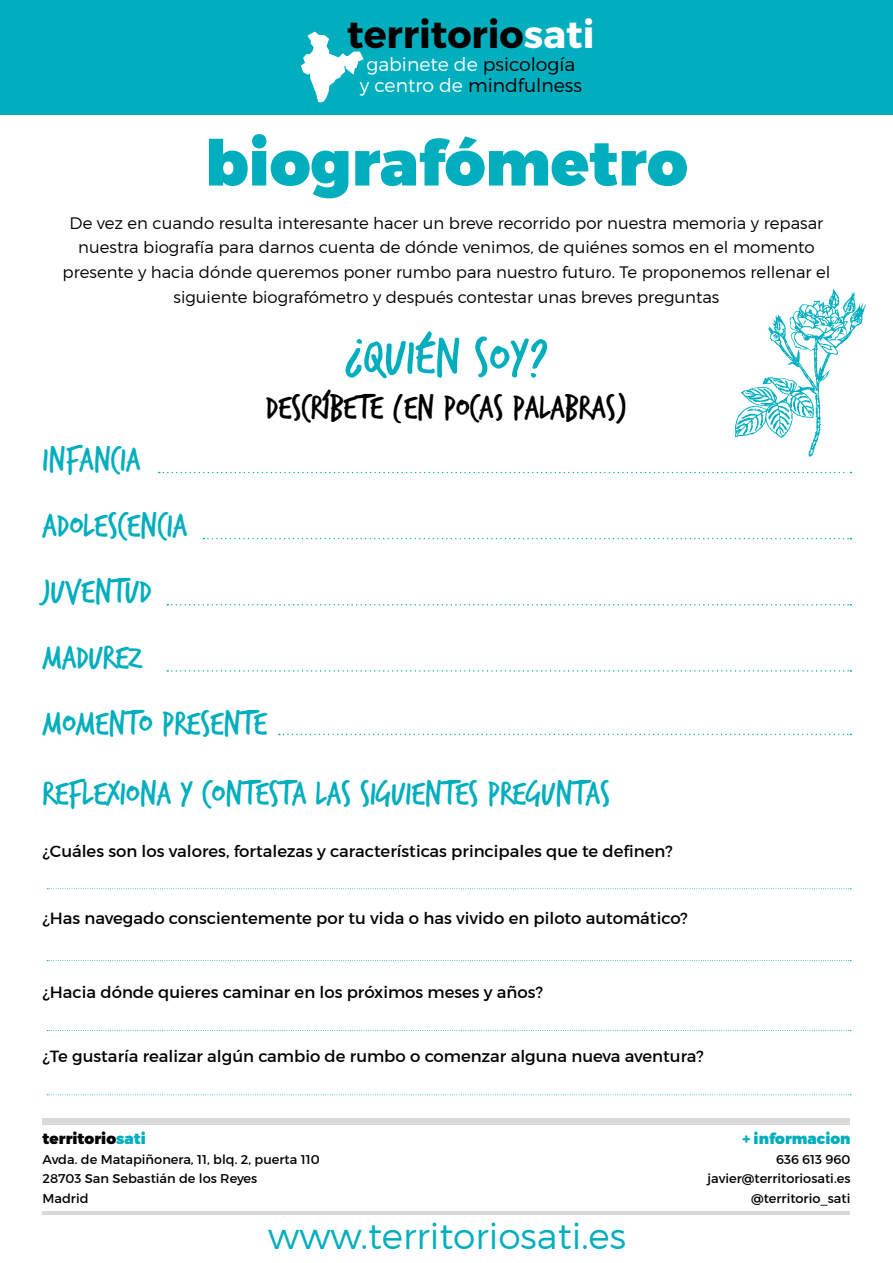
<style>
.page{position:relative;width:893px;height:1263px;background:#fff}
.page>*{position:absolute;margin:0;border:0;box-sizing:border-box;transform-origin:0 0}
.t1{font:900 63px "Montserrat";color:#00aebd}
.t2{font:54px "Trash Hand";color:#00aebd}
.t3{font:700 38.1px "Montserrat";color:#000}
.t4{font:36px/66.2px "Trash Hand";color:#00aebd}
.t5{font:36px "Trash Hand";color:#000}
.t6{font:300 36px "Montserrat";color:#00aebd}
.t7{font:300 18.75px/21.5px "Montserrat";color:#000;text-align:center}
.t8{font:300 16.5px/24.8px "Montserrat";color:#000;text-align:center}
.t9{font:16.5px "Montserrat";color:#000}
.t10{font:900 15.15px "Montserrat";color:#000}
.t11{font:900 15.15px "Montserrat";color:#00aebd}
.t12{font:12.9px/19.5px "Montserrat";color:#000}
.s1{color:#fff}
.s2{color:#00aebd}
</style>
<div class="page">
<div style="left:0;top:0;width:893px;height:115px;background:#00aebd"></div>
<svg style="left:301px;top:32px;width:63px;height:70px"></svg>
<div style="left:43px;top:1118px;width:807px;height:6px;background:#d9d9da"></div>
<hr style="left:43px;top:1211px;width:807px;height:3px;background:#d9d9da">
<svg style="left:735px;top:288px;width:131px;height:169px"></svg>
<svg style="left:159px;top:472px;width:692px;height:1px"></svg>
<svg style="left:203px;top:538px;width:648px;height:1px"></svg>
<svg style="left:167px;top:604px;width:684px;height:1px"></svg>
<svg style="left:167px;top:670px;width:684px;height:2px"></svg>
<svg style="left:47px;top:888px;width:804px;height:1px"></svg>
<svg style="left:279px;top:734px;width:572px;height:1px"></svg>
<svg style="left:47px;top:960px;width:804px;height:1px"></svg>
<svg style="left:47px;top:1030px;width:804px;height:1px"></svg>
<svg style="left:47px;top:1094px;width:804px;height:1px"></svg>
<h3 class="t3" style="left:347px;top:12px;width:249px">territorio<span class="s1">sati</span></h3>
<p class="t7" style="left:360px;top:55px;width:223px"><span class="s1">gabinete de</span> psicología <span class="s1">y centro de</span> mindfulness</p>
<h1 class="t1" style="left:205px;top:134px;width:484px">biografómetro</h1>
<p class="t8" style="left:63px;top:212px;width:769px">De vez en cuando resulta interesante hacer un breve recorrido por nuestra memoria y repasar nuestra biografía para darnos cuenta de dónde venimos, de quiénes somos en el momento presente y hacia dónde queremos poner rumbo para nuestro futuro. Te proponemos rellenar el siguiente biografómetro y después contestar unas breves preguntas</p>
<h2 class="t2" style="left:345px;top:331px;width:205px">¿QUIÉN SOY?</h2>
<h3 class="t5" style="left:266px;top:389px;width:363px">DESCRÍBETE (EN POCAS PALABRAS)</h3>
<h3 class="t4" style="left:43px;top:425px;width:226px">INFANCIA<br>ADOLESCENCIA<br>JUVENTUD<br>MADUREZ<br>MOMENTO PRESENTE</h3>
<h3 class="t4" style="left:43px;top:760px;width:569px">REFLEXIONA Y CONTESTA LAS SIGUIENTES PREGUNTAS</h3>
<p class="t9" style="left:43px;top:841px;width:632px">¿Cuáles son los valores, fortalezas y características principales que te definen?</p>
<p class="t9" style="left:43px;top:908px;width:647px">¿Has navegado conscientemente por tu vida o has vivido en piloto automático?</p>
<p class="t9" style="left:43px;top:982px;width:502px">¿Hacia dónde quieres caminar en los próximos meses y años?</p>
<p class="t9" style="left:43px;top:1046px;width:663px">¿Te gustaría realizar algún cambio de rumbo o comenzar alguna nueva aventura?</p>
<p class="t10" style="left:43px;top:1132px;width:105px">territorio<span class="s2">sati</span></p>
<p class="t12" style="left:43px;top:1150px;width:279px">Avda. de Matapiñonera, 11, blq. 2, puerta 110<br>28703 San Sebastián de los Reyes<br>Madrid</p>
<h3 class="t6" style="left:268px;top:1222px;width:359px">www.territoriosati.es</h3>
<p class="t11" style="left:743px;top:1132px;width:109px">+ informacion</p>
<p class="t12" style="left:708px;top:1150px;width:144px;text-align:right">636 613 960 javier@territoriosati.es @territorio_sati</p>
</div>
